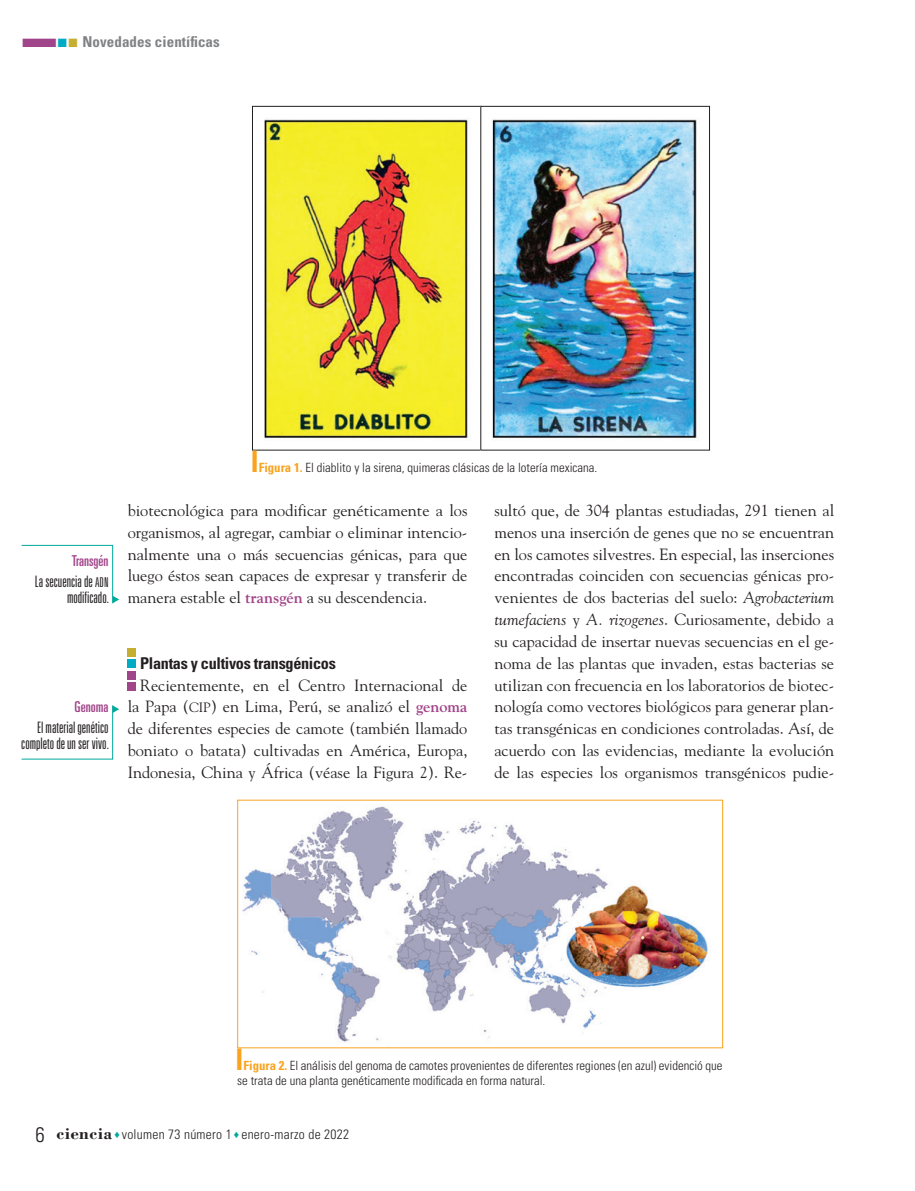
<style>
.page{position:relative;width:915px;height:1191px;background:#fff}
.page>*{position:absolute;margin:0;border:0;box-sizing:border-box;transform-origin:0 0}
._02N_Normal_Sin{font:16.2px/21.8px "Goudy Std";color:#231f20;text-align:justify}
._01N_Subtitulo1{font:700 condensed 16.2px "Univers LT Std";letter-spacing:-.02em;color:#231f20}
._06N_Glosario{font:300 ultra-condensed 15.75px/16.5px "Univers LT Std";color:#231f20;text-align:right}
.t1{font:700 condensed 15px "Univers LT Std";letter-spacing:.005em;color:#808285}
._06N_Glosario_TIT{font:ultra-condensed 15px "Univers LT Std";color:#a1458a}
.t2{font:300 condensed 13.5px "Univers LT Std";letter-spacing:.02em;color:#231f20}
.t3{font:300 condensed 12.75px/15px "Univers LT Std";color:#231f20}
.s1{color:#a1458a}
.s2{color:#00abc3}
.s3{color:#c5af30}
.s4{color:#f9a31e}
.s5{font-weight:700;color:#f9a31e}
.s6{font-size:13.5px}
.s7{font-weight:700;color:#a1458a}
.s8{font-style:italic}
.s9{font-size:21px}
.s10{font-family:"Bodoni Std";font-weight:700;font-stretch:normal;font-size:17.25px}
.s11{color:#00a99b}
</style>
<div class="page">
<svg style="left:21px;top:544px;width:98px;height:60px"></svg>
<svg style="left:21px;top:705px;width:98px;height:55px"></svg>
<img style="left:264px;top:118px;width:433px;height:322px">
<div style="left:252px;top:106px;width:229px;height:344px;border:1px solid #231f20"></div>
<div style="left:128px;top:682px;width:8px;height:8px;background:#a1458a"></div>
<div style="left:128px;top:671px;width:8px;height:8px;background:#a1458a"></div>
<div style="left:128px;top:660px;width:8px;height:8px;background:#00abc3"></div>
<div style="left:128px;top:648px;width:8px;height:9px;background:#c5af30"></div>
<img style="left:242px;top:806px;width:466px;height:236px">
<p class="t1" style="left:21px;top:32px;width:200px"><span class="s1">■</span><span class="s2">■</span><span class="s3">■</span> Novedades científicas</p>
<p class="t3" style="left:252px;top:460px;width:346px"><span class="s4">■</span> <span class="s5">Figura 1.</span> El diablito y la sirena, quimeras clásicas de la lotería mexicana.</p>
<p class="_06N_Glosario_TIT" style="left:72px;top:552px;width:38px">Transgén</p>
<p class="_06N_Glosario" style="left:35px;top:573px;width:76px">La secuencia de <span class="s6">ADN </span>modificado.</p>
<p class="_02N_Normal_Sin" style="left:128px;top:499px;width:341px">biotecnológica para modificar genéticamente a los organismos, al agregar, cambiar o eliminar intencio&shy;nalmente una o más secuencias génicas, para que luego éstos sean capaces de expresar y transferir de manera estable el <span class="s7">transgén</span> a su descendencia.</p>
<p class="_06N_Glosario_TIT" style="left:75px;top:698px;width:35px">Genoma</p>
<p class="_06N_Glosario" style="left:21px;top:719px;width:89px">El material genético completo de un ser vivo.</p>
<p class="_01N_Subtitulo1" style="left:140px;top:653px;width:197px">Plantas y cultivos transgénicos</p>
<p class="_02N_Normal_Sin" style="left:128px;top:674px;width:341px;text-indent:13px">Recientemente, en el Centro Internacional de la Papa (<span class="s6">CIP</span>) en Lima, Perú, se analizó el <span class="s7">genoma </span>de diferentes especies de camote (también llamado boniato o batata) cultivadas en América, Europa, Indonesia, China y África (véase la Figura 2). Re-</p>
<p class="_02N_Normal_Sin" style="left:494px;top:499px;width:341px">sultó que, de 304 plantas estudiadas, 291 tienen al menos una inserción de genes que no se encuentran en los camotes silvestres. En especial, las inserciones encontradas coinciden con secuencias génicas pro&shy;venientes de dos bacterias del suelo: <span class="s8">Agrobacterium tumefaciens</span> y <span class="s8">A. rizogenes</span>. Curiosamente, debido a su capacidad de insertar nuevas secuencias en el ge&shy;noma de las plantas que invaden, estas bacterias se utilizan con frecuencia en los laboratorios de biotec&shy;nología como vectores biológicos para generar plan&shy;tas transgénicas en condiciones controladas. Así, de acuerdo con las evidencias, mediante la evolución de las especies los organismos transgénicos pudie-</p>
<p class="t3" style="left:237px;top:1057px;width:486px"><span class="s4">■</span> <span class="s5">Figura 2.</span> El análisis del genoma de camotes provenientes de diferentes regiones (en azul) evidenció que se trata de una planta genéticamente modificada en forma natural.</p>
<p class="t2" style="left:36px;top:1126px;width:315px"><span class="s9">6</span> <span class="s10">ciencia</span> <span class="s11">♦</span> volumen 73 número 1 <span class="s11">♦</span> enero-marzo de 2022</p>
</div>
